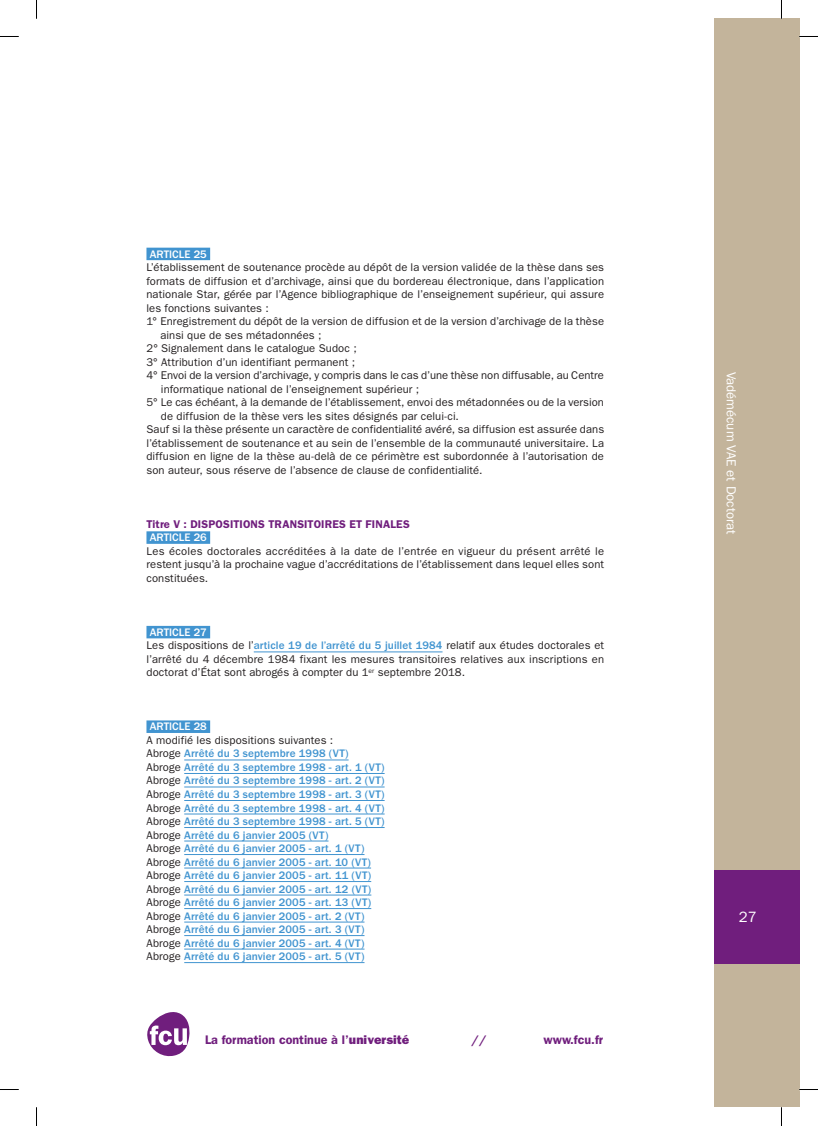
<style>
.page{position:relative;width:818px;height:1126px;background:#fff}
.page>*{position:absolute;margin:0;border:0;box-sizing:border-box;transform-origin:0 0}
.t1{font:15px "Franklin Gothic";color:#fff}
.t2{font:13.12px "Franklin Gothic";color:#fff}
.t3{font:600 12.5px "Franklin Gothic";color:#701e7d}
.t4{font:11.25px/13.5px "Franklin Gothic";letter-spacing:.01em;color:#231f20;text-align:justify}
.t5{font:500 11.25px/13.5px "Franklin Gothic";letter-spacing:.005em;color:#4194d0}
.t6{font:600 11.25px "Franklin Gothic";letter-spacing:.01em;color:#701e7d}
.t7{font:500 11.25px "Franklin Gothic";color:#fff}
.s1{font-weight:500;color:#fff}
.s2{font-weight:500;color:#4194d0}
.s3{font-weight:400;color:#231f20}
.s4{font-weight:800}
</style>
<div class="page">
<div style="left:713px;top:19px;width:85px;height:1088px;background:#c3b49b"></div>
<div style="left:713px;top:869px;width:85px;height:94px;background:#701e7d"></div>
<svg style="left:147px;top:1012px;width:43px;height:44px"></svg>
<div style="left:146px;top:248px;width:64px;height:12px;background:#4194d0"></div>
<div style="left:146px;top:531px;width:64px;height:13px;background:#4194d0"></div>
<div style="left:146px;top:626px;width:64px;height:12px;background:#4194d0"></div>
<hr style="left:253px;top:651px;width:189px;height:1px;background:#4194d0">
<div style="left:146px;top:720px;width:64px;height:13px;background:#4194d0"></div>
<hr style="left:184px;top:759px;width:164px;height:1px;background:#4194d0">
<hr style="left:184px;top:773px;width:200px;height:1px;background:#4194d0">
<hr style="left:184px;top:786px;width:200px;height:1px;background:#4194d0">
<hr style="left:184px;top:800px;width:200px;height:1px;background:#4194d0">
<hr style="left:184px;top:813px;width:200px;height:1px;background:#4194d0">
<hr style="left:184px;top:827px;width:200px;height:1px;background:#4194d0">
<hr style="left:184px;top:840px;width:144px;height:1px;background:#4194d0">
<hr style="left:184px;top:854px;width:180px;height:1px;background:#4194d0">
<hr style="left:184px;top:867px;width:187px;height:1px;background:#4194d0">
<hr style="left:184px;top:881px;width:187px;height:1px;background:#4194d0">
<hr style="left:184px;top:894px;width:187px;height:1px;background:#4194d0">
<hr style="left:184px;top:908px;width:187px;height:1px;background:#4194d0">
<hr style="left:184px;top:921px;width:180px;height:1px;background:#4194d0">
<hr style="left:184px;top:935px;width:180px;height:1px;background:#4194d0">
<hr style="left:184px;top:948px;width:180px;height:1px;background:#4194d0">
<hr style="left:184px;top:962px;width:180px;height:1px;background:#4194d0">
<svg style="left:0;top:36px;width:19px;height:1px"></svg>
<svg style="left:798px;top:36px;width:19px;height:1px"></svg>
<svg style="left:0;top:1089px;width:19px;height:1px"></svg>
<svg style="left:798px;top:1088px;width:19px;height:2px"></svg>
<svg style="left:36px;top:0;width:1px;height:19px"></svg>
<svg style="left:36px;top:1107px;width:1px;height:18px"></svg>
<p class="t7" style="left:150px;top:247px;width:59px">ARTICLE 25</p>
<p class="t4" style="left:146px;top:261px;width:459px">L’établissement de soutenance procède au dépôt de la version validée de la thèse dans ses</p>
<p class="t4" style="left:146px;top:274px;width:459px">formats de diffusion et d’archivage, ainsi que du bordereau électronique, dans l’application</p>
<p class="t4" style="left:146px;top:288px;width:459px">nationale Star, gérée par l’Agence bibliographique de l’enseignement supérieur, qui assure</p>
<p class="t4" style="left:146px;top:301px;width:124px">les fonctions suivantes :</p>
<p class="t4" style="left:146px;top:315px;width:459px">1° Enregistrement du dépôt de la version de diffusion et de la version d’archivage de la thèse</p>
<p class="t4" style="left:160px;top:328px;width:162px">ainsi que de ses métadonnées ;</p>
<p class="t4" style="left:146px;top:342px;width:212px">2° Signalement dans le catalogue Sudoc ;</p>
<p class="t4" style="left:146px;top:355px;width:210px">3° Attribution d’un identifiant permanent ;</p>
<p class="t4" style="left:146px;top:369px;width:458px">4° Envoi de la version d’archivage, y compris dans le cas d’une thèse non diffusable, au Centre</p>
<p class="t4" style="left:161px;top:382px;width:260px">informatique national de l’enseignement supérieur ;</p>
<p class="t4" style="left:146px;top:396px;width:459px">5° Le cas échéant, à la demande de l’établissement, envoi des métadonnées ou de la version</p>
<p class="t4" style="left:161px;top:409px;width:299px">de diffusion de la thèse vers les sites désignés par celui-ci.</p>
<p class="t4" style="left:146px;top:423px;width:459px">Sauf si la thèse présente un caractère de confidentialité avéré, sa diffusion est assurée dans</p>
<p class="t4" style="left:146px;top:436px;width:459px">l’établissement de soutenance et au sein de l’ensemble de la communauté universitaire. La</p>
<p class="t4" style="left:146px;top:450px;width:459px">diffusion en ligne de la thèse au-delà de ce périmètre est subordonnée à l’autorisation de</p>
<p class="t4" style="left:146px;top:463px;width:337px">son auteur, sous réserve de l’absence de clause de confidentialité.</p>
<p class="t6" style="left:146px;top:517px;width:264px">Titre V : DISPOSITIONS TRANSITOIRES ET FINALES</p>
<p class="t7" style="left:150px;top:531px;width:59px">ARTICLE 26</p>
<p class="t4" style="left:146px;top:544px;width:459px">Les écoles doctorales accréditées à la date de l’entrée en vigueur du présent arrêté le restent jusqu’à la prochaine vague d’accréditations de l’établissement dans lequel elles sont constituées.</p>
<p class="t4" style="left:146px;top:625px;width:459px;text-align:left"><span class="s1">ARTICLE 27<br></span>Les dispositions de l’<span class="s2">article 19 de l’arrêté du 5 juillet 1984</span> relatif aux études doctorales et l’arrêté du 4 décembre 1984 fixant les mesures transitoires relatives aux inscriptions en doctorat d’État sont abrogés à compter du 1<sup>er</sup> septembre 2018.</p>
<p class="t7" style="left:150px;top:720px;width:59px">ARTICLE 28</p>
<p class="t5" style="left:146px;top:733px;width:239px"><span class="s3">A modifié les dispositions suivantes :<br>Abroge</span> Arrêté du 3 septembre 1998 (VT)<br><span class="s3">Abroge</span> Arrêté du 3 septembre 1998 - art. 1 (VT)<br><span class="s3">Abroge</span> Arrêté du 3 septembre 1998 - art. 2 (VT)<br><span class="s3">Abroge</span> Arrêté du 3 septembre 1998 - art. 3 (VT)<br><span class="s3">Abroge</span> Arrêté du 3 septembre 1998 - art. 4 (VT)<br><span class="s3">Abroge</span> Arrêté du 3 septembre 1998 - art. 5 (VT)<br><span class="s3">Abroge</span> Arrêté du 6 janvier 2005 (VT)<br><span class="s3">Abroge</span> Arrêté du 6 janvier 2005 - art. 1 (VT)<br><span class="s3">Abroge</span> Arrêté du 6 janvier 2005 - art. 10 (VT)<br><span class="s3">Abroge</span> Arrêté du 6 janvier 2005 - art. 11 (VT)<br><span class="s3">Abroge</span> Arrêté du 6 janvier 2005 - art. 12 (VT)<br><span class="s3">Abroge</span> Arrêté du 6 janvier 2005 - art. 13 (VT)<br><span class="s3">Abroge</span> Arrêté du 6 janvier 2005 - art. 2 (VT)<br><span class="s3">Abroge</span> Arrêté du 6 janvier 2005 - art. 3 (VT)<br><span class="s3">Abroge</span> Arrêté du 6 janvier 2005 - art. 4 (VT)<br><span class="s3">Abroge</span> Arrêté du 6 janvier 2005 - art. 5 (VT)</p>
<p class="t3" style="left:205px;top:1032px;width:206px">La formation continue à l’<span class="s4">université</span></p>
<p class="t3" style="left:471px;top:1032px;width:16px">//</p>
<p class="t3" style="left:543px;top:1032px;width:61px">www.fcu.fr</p>
<p class="t2" style="left:738px;top:371px;width:164px;rotate:90deg">Vadémécum VAE et Doctorat</p>
<h1 class="t1" style="left:738px;top:908px;width:20px">27</h1>
</div>
